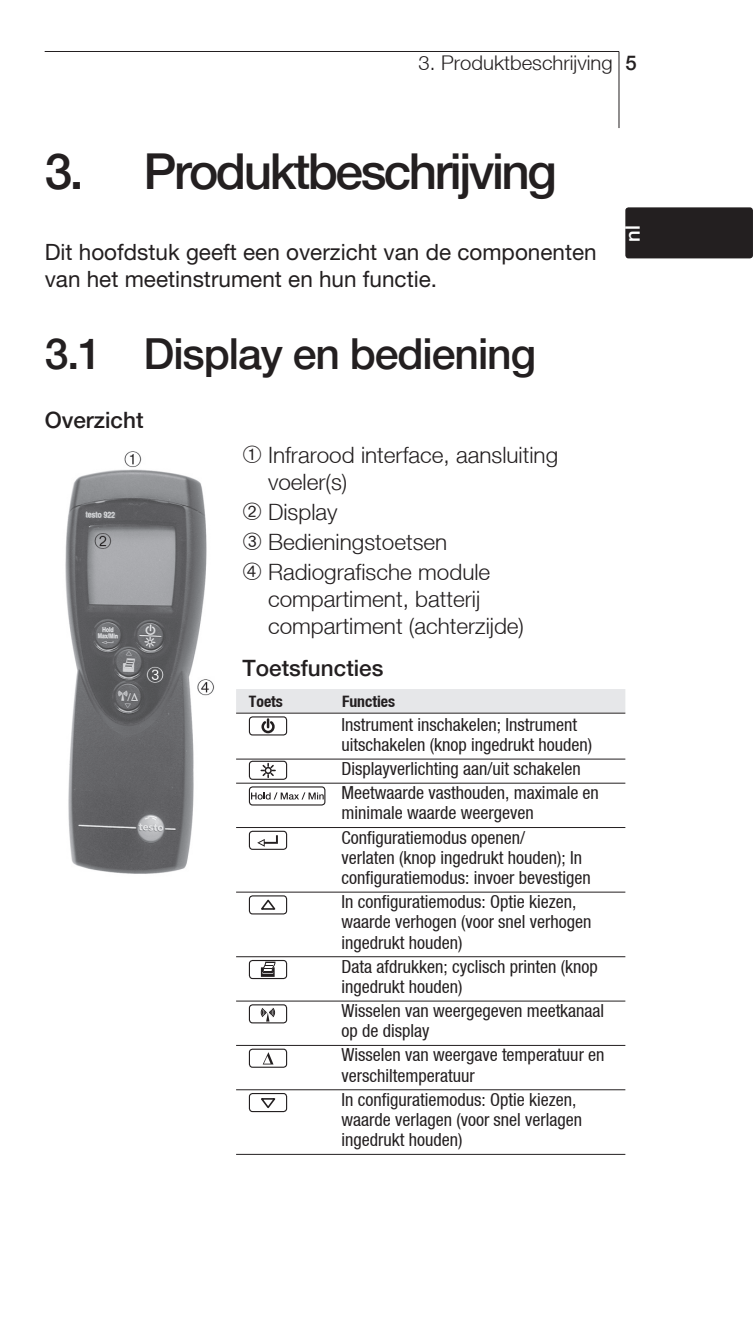
<style>
.page{position:relative;width:753px;height:1340px;background:#fff}
.page>*{position:absolute;margin:0;border:0;box-sizing:border-box;transform-origin:0 0}
.t1{font:500 49.5px "Helvetica Neue";letter-spacing:-.05em;color:#231f20}
.t2{font:500 42.75px "Helvetica Neue";letter-spacing:-.025em;color:#231f20}
.t3{font:300 22.5px/27px "Helvetica Neue";color:#231f20}
.t4{font:22.5px/27px "Helvetica Neue LTW1 G";color:#231f20}
.t5{font:500 22.5px "Helvetica Neue";color:#231f20}
.t6{font:300 20.25px "Helvetica Neue";color:#231f20}
.t7{font:500 20.25px "Helvetica Neue";color:#fff}
.t8{font:500 20.25px "Helvetica Neue";color:#231f20}
.t9{font:condensed 18px/20.2px "Helvetica Neue LT";color:#231f20}
.t10{font:700 condensed 15.75px "Helvetica Neue LT";color:#231f20}
</style>
<div class="page">
<hr style="left:45px;top:51px;width:574px;height:1px;background:#231f20">
<div style="left:236px;top:689px;width:389px;height:23px;background:#e6e7e9"></div>
<hr style="left:236px;top:712px;width:389px;height:1px;background:#231f20">
<hr style="left:236px;top:758px;width:389px;height:1px;background:#231f20">
<hr style="left:236px;top:782px;width:389px;height:1px;background:#231f20">
<hr style="left:236px;top:827px;width:389px;height:1px;background:#231f20">
<hr style="left:236px;top:891px;width:389px;height:1px;background:#231f20">
<hr style="left:236px;top:956px;width:389px;height:1px;background:#231f20">
<hr style="left:236px;top:1000px;width:389px;height:1px;background:#231f20">
<hr style="left:236px;top:1044px;width:389px;height:1px;background:#231f20">
<hr style="left:236px;top:1089px;width:389px;height:1px;background:#231f20">
<hr style="left:236px;top:1153px;width:389px;height:1px;background:#231f20">
<img style="left:65px;top:451px;width:150px;height:423px">
<svg style="left:261px;top:718px;width:14px;height:15px"></svg>
<div style="left:249px;top:716px;width:38px;height:19px;border:1px solid #231f20;border-radius:3px"></div>
<svg style="left:260px;top:762px;width:16px;height:15px"></svg>
<div style="left:249px;top:760px;width:38px;height:19px;border:1px solid #231f20;border-radius:3px"></div>
<svg style="left:251px;top:792px;width:72px;height:7px"></svg>
<div style="left:249px;top:786px;width:76px;height:19px;border:1px solid #231f20;border-radius:3px"></div>
<svg style="left:257px;top:835px;width:21px;height:11px"></svg>
<div style="left:249px;top:830px;width:38px;height:19px;border:1px solid #231f20;border-radius:3px"></div>
<svg style="left:261px;top:899px;width:15px;height:11px"></svg>
<div style="left:249px;top:895px;width:38px;height:19px;border:1px solid #231f20;border-radius:3px"></div>
<svg style="left:261px;top:967px;width:14px;height:9px"></svg>
<svg style="left:262px;top:962px;width:13px;height:11px"></svg>
<div style="left:249px;top:960px;width:38px;height:19px;border:1px solid #231f20;border-radius:3px"></div>
<svg style="left:260px;top:1008px;width:15px;height:13px"></svg>
<div style="left:249px;top:1004px;width:38px;height:19px;border:1px solid #231f20;border-radius:3px"></div>
<svg style="left:263px;top:1052px;width:10px;height:12px"></svg>
<div style="left:249px;top:1048px;width:38px;height:19px;border:1px solid #231f20;border-radius:3px"></div>
<svg style="left:261px;top:1098px;width:15px;height:11px"></svg>
<div style="left:249px;top:1092px;width:38px;height:20px;border:1px solid #231f20;border-radius:3px"></div>
<hr style="left:618px;top:51px;width:1px;height:77px;background:#231f20">
<div style="left:625px;top:207px;width:128px;height:51px;background:#231f20;border-radius:3px"></div>
<p class="t6" style="left:418px;top:51px;width:195px">3. Produktbeschrijving</p>
<p class="t8" style="left:625px;top:51px;width:13px">5</p>
<h1 class="t1" style="left:45px;top:141px;width:513px">3. Produktbeschrijving</h1>
<p class="t4" style="left:45px;top:238px;width:553px">Dit hoofdstuk geeft een overzicht van de componenten van het meetinstrument en hun functie.</p>
<h2 class="t2" style="left:45px;top:328px;width:493px">3.1 Display en bediening</h2>
<p class="t5" style="left:45px;top:406px;width:100px">Overzicht</p>
<p class="t3" style="left:268px;top:440px;width:292px">Infrarood interface, aansluiting voeler(s)</p>
<p class="t3" style="left:268px;top:496px;width:224px;line-height:30.2px">Display<br>Bedieningstoetsen<br>Radiografische module</p>
<p class="t3" style="left:268px;top:585px;width:257px">compartiment, batterij compartiment (achterzijde)</p>
<p class="t5" style="left:242px;top:654px;width:142px">Toetsfuncties</p>
<p class="t10" style="left:249px;top:691px;width:36px">Toets</p>
<p class="t10" style="left:342px;top:691px;width:55px">Functies</p>
<p class="t9" style="left:341px;top:714px;width:252px">Instrument inschakelen; Instrument uitschakelen (knop ingedrukt houden)</p>
<p class="t9" style="left:341px;top:756px;width:259px;line-height:24.1px">Displayverlichting aan/uit schakelen<br>Meetwaarde vasthouden, maximale en</p>
<p class="t9" style="left:341px;top:801px;width:194px;line-height:24.1px">minimale waarde weergeven<br>Configuratiemodus openen/</p>
<p class="t9" style="left:341px;top:847px;width:251px">verlaten (knop ingedrukt houden); In configuratiemodus: invoer bevestigen</p>
<p class="t9" style="left:341px;top:891px;width:252px">In configuratiemodus: Optie kiezen, waarde verhogen (voor snel verhogen ingedrukt houden)</p>
<p class="t9" style="left:341px;top:956px;width:258px">Data afdrukken; cyclisch printen (knop ingedrukt houden)</p>
<p class="t9" style="left:341px;top:1000px;width:264px">Wisselen van weergegeven meetkanaal op de display</p>
<p class="t9" style="left:341px;top:1044px;width:265px">Wisselen van weergave temperatuur en verschiltemperatuur</p>
<p class="t9" style="left:341px;top:1089px;width:242px">In configuratiemodus: Optie kiezen, waarde verlagen (voor snel verlagen ingedrukt houden)</p>
<p class="t7" style="left:620px;top:242px;width:18px;rotate:-90deg">nl</p>
</div>
